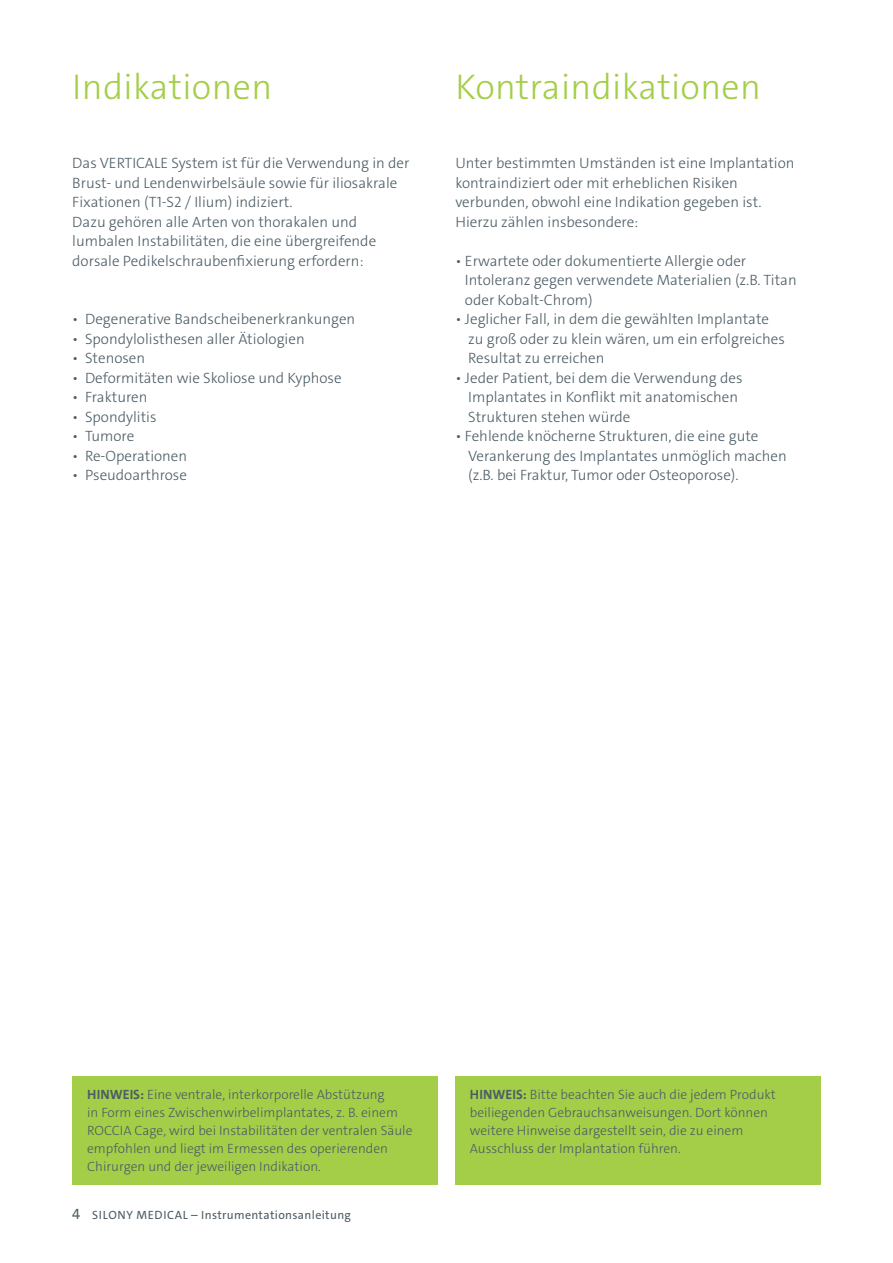
<style>
.page{position:relative;width:893px;height:1263px;background:#fff}
.page>*{position:absolute;margin:0;border:0;box-sizing:border-box;transform-origin:0 0}
.t1{font:300 36px "The Sans C4 s";letter-spacing:.01em;color:#a4ce48}
.t2{font:300 15px/19.5px "The Sans C4 s";color:#4c5c65}
.t3{font:300 13.5px/18px "The Sans C4 s";color:#4c5c65}
.t4{font:12px "The Sans C4 s";letter-spacing:.03em;color:#4c5c65}
.s1{font-weight:700}
.s2{font-size:15px}
</style>
<div class="page">
<div style="left:455px;top:1076px;width:366px;height:108px;background:#a4ce48"></div>
<div style="left:72px;top:1076px;width:366px;height:108px;background:#a4ce48"></div>
<h1 class="t1" style="left:72px;top:64px;width:201px">Indikationen</h1>
<h1 class="t1" style="left:455px;top:64px;width:307px">Kontraindikationen</h1>
<p class="t2" style="left:72px;top:154px;width:339px">Das VERTICALE System ist für die Verwendung in der Brust- und Lendenwirbelsäule sowie für iliosakrale Fixationen (T1-S2 / Ilium) indiziert.<br>Dazu gehören alle Arten von thorakalen und lumbalen Instabilitäten, die eine übergreifende dorsale Pedikelschraubenfixierung erfordern:</p>
<p class="t2" style="left:72px;top:310px;width:284px">• Degenerative Bandscheibenerkrankungen</p>
<p class="t2" style="left:72px;top:329px;width:234px">• Spondylolisthesen aller Ätiologien</p>
<p class="t2" style="left:72px;top:349px;width:74px">• Stenosen</p>
<p class="t2" style="left:72px;top:368px;width:271px">• Deformitäten wie Skoliose und Kyphose</p>
<p class="t2" style="left:72px;top:388px;width:77px">• Frakturen</p>
<p class="t2" style="left:72px;top:407px;width:86px">• Spondylitis</p>
<p class="t2" style="left:72px;top:427px;width:63px">• Tumore</p>
<p class="t2" style="left:72px;top:446px;width:116px">• Re-Operationen</p>
<p class="t2" style="left:72px;top:466px;width:116px">• Pseudoarthrose</p>
<p class="t2" style="left:455px;top:154px;width:341px">Unter bestimmten Umständen ist eine Implantation kontraindiziert oder mit erheblichen Risiken verbunden, obwohl eine Indikation gegeben ist.<br>Hierzu zählen insbesondere:</p>
<p class="t2" style="left:465px;top:251px;width:333px;text-indent:-10px">• Erwartete oder dokumentierte Allergie oder<br>Intoleranz gegen verwendete Materialien (z.B. Titan oder Kobalt-Chrom)</p>
<p class="t2" style="left:468px;top:310px;width:318px;text-indent:-13px">• Jeglicher Fall, in dem die gewählten Implantate zu groß oder zu klein wären, um ein erfolgreiches<br>Resultat zu erreichen</p>
<p class="t2" style="left:468px;top:368px;width:276px;text-indent:-13px">• Jeder Patient, bei dem die Verwendung des<br>Implantates in Konflikt mit anatomischen<br>Strukturen stehen würde</p>
<p class="t2" style="left:468px;top:427px;width:320px;text-indent:-13px">• Fehlende knöcherne Strukturen, die eine gute<br>Verankerung des Implantates unmöglich machen (z.B. bei Fraktur, Tumor oder Osteoporose).</p>
<p class="t3" style="left:87px;top:1085px;width:327px"><span class="s1">HINWEIS:</span> Eine ventrale, interkorporelle Abstützung<br>in Form eines Zwischenwirbelimplantates, z. B. einem ROCCIA Cage, wird bei Instabilitäten der ventralen Säule empfohlen und liegt im Ermessen des operierenden Chirurgen und der jeweiligen Indikation.</p>
<p class="t4" style="left:72px;top:1207px;width:280px"><span class="s2">4</span> SILONY MEDICAL – Instrumentationsanleitung</p>
<p class="t3" style="left:470px;top:1085px;width:307px"><span class="s1">HINWEIS:</span> Bitte beachten Sie auch die jedem Produkt beiliegenden Gebrauchsanweisungen. Dort können weitere Hinweise dargestellt sein, die zu einem Ausschluss der Implantation führen.</p>
</div>
